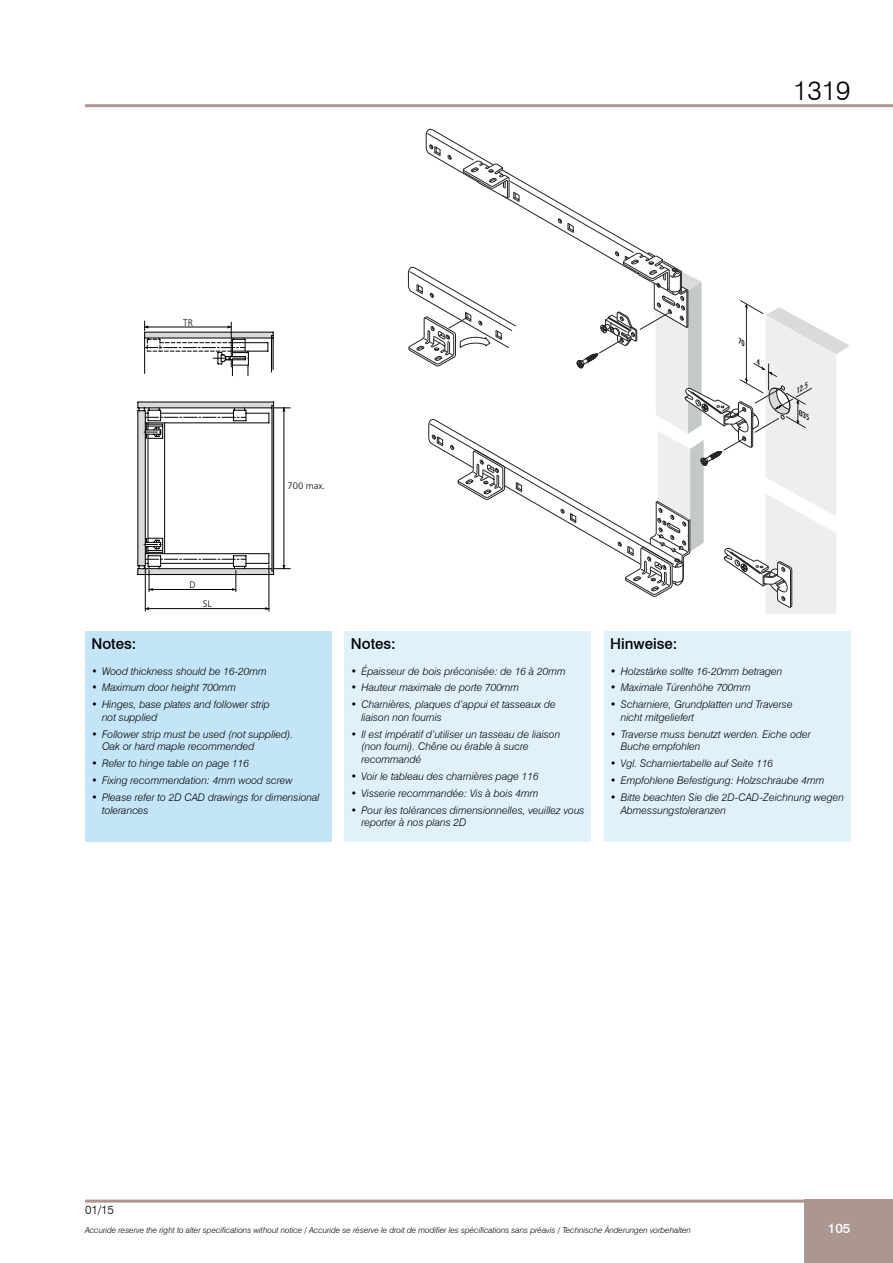
<style>
.page{position:relative;width:893px;height:1263px;background:#fff}
.page>*{position:absolute;margin:0;border:0;box-sizing:border-box;transform-origin:0 0}
.t1{font:300 27px "Swiss 721 BT";color:#000}
.t2{font:500 15px "Swiss 721 BT";color:#000}
.t3{font:500 13.5px "Swiss 721 BT";color:#fff}
.t4{font:300 12px "Swiss 721 BT";color:#000}
.t5{font:italic 300 10.5px/12.6px "Swiss 721 BT";color:#000}
.t6{font:9.45px "Humanist 777 BT Light B";color:#000}
.t7{font:italic 300 8.25px "Swiss 721 BT";color:#000}
.t8{font:italic 500 condensed 7.05px "Futura BT";color:#000;scale:1.33 1}
</style>
<div class="page">
<div style="left:804px;top:1199px;width:89px;height:64px;background:#ac9690"></div>
<hr style="left:85px;top:104px;width:808px;height:3px;background:#ac9690">
<hr style="left:85px;top:1199px;width:808px;height:3px;background:#ac9690">
<div style="left:145px;top:332px;width:128px;height:6px;background:#dadada"></div>
<div style="left:138px;top:411px;width:7px;height:155px;background:#dadada"></div>
<hr style="left:145px;top:332px;width:128px;height:1px;background:#000">
<hr style="left:145px;top:338px;width:128px;height:1px;background:#000">
<hr style="left:273px;top:332px;width:1px;height:37px;background:#000">
<hr style="left:232px;top:351px;width:36px;height:1px;background:#000">
<svg style="left:267px;top:335px;width:6px;height:37px"></svg>
<hr style="left:232px;top:342px;width:36px;height:1px;background:#000">
<svg style="left:144px;top:321px;width:105px;height:55px"></svg>
<hr style="left:145px;top:327px;width:86px;height:1px;background:#000">
<hr style="left:273px;top:402px;width:1px;height:172px;background:#000">
<hr style="left:272px;top:405px;width:1px;height:166px;background:#000">
<hr style="left:138px;top:411px;width:1px;height:155px;background:#000">
<hr style="left:148px;top:434px;width:1px;height:108px;background:#000">
<hr style="left:164px;top:423px;width:1px;height:131px;background:#000">
<hr style="left:145px;top:411px;width:1px;height:155px;background:#000">
<svg style="left:138px;top:402px;width:152px;height:37px"></svg>
<svg style="left:138px;top:537px;width:152px;height:55px"></svg>
<hr style="left:145px;top:567px;width:1px;height:44px;background:#000">
<hr style="left:269px;top:565px;width:1px;height:46px;background:#000">
<hr style="left:145px;top:608px;width:124px;height:1px;background:#000">
<hr style="left:149px;top:589px;width:87px;height:1px;background:#000">
<hr style="left:284px;top:408px;width:1px;height:161px;background:#000">
<div style="left:85px;top:631px;width:247px;height:211px;background:#c4e5f8"></div>
<div style="left:604px;top:631px;width:246px;height:211px;background:#e0f1fb"></div>
<div style="left:344px;top:631px;width:247px;height:211px;background:#e0f1fb"></div>
<svg style="left:408px;top:128px;width:442px;height:485px"></svg>
<h1 class="t1" style="left:793px;top:74px;width:59px">1319</h1>
<p class="t6" style="left:183px;top:317px;width:11px">TR</p>
<p class="t6" style="left:287px;top:481px;width:39px">700 max.</p>
<p class="t8" style="left:793px;top:388px;width:11px;rotate:-30deg">12.5</p>
<p class="t6" style="left:189px;top:580px;width:8px">D</p>
<p class="t6" style="left:203px;top:598px;width:10px">SL</p>
<h2 class="t2" style="left:91px;top:635px;width:46px">Notes:</h2>
<p class="t5" style="left:91px;top:664px;width:177px">• Wood thickness should be 16-20mm</p>
<p class="t5" style="left:91px;top:681px;width:146px">• Maximum door height 700mm</p>
<p class="t5" style="left:102px;top:698px;width:169px;text-indent:-11px">• Hinges, base plates and follower strip not supplied</p>
<p class="t5" style="left:102px;top:728px;width:193px;text-indent:-11px">• Follower strip must be used (not supplied).<br>Oak or hard maple recommended</p>
<p class="t5" style="left:91px;top:757px;width:159px">• Refer to hinge table on page 116</p>
<p class="t5" style="left:91px;top:774px;width:203px">• Fixing recommendation: 4mm wood screw</p>
<p class="t5" style="left:102px;top:791px;width:219px;text-indent:-11px">• Please refer to 2D CAD drawings for dimensional tolerances</p>
<h2 class="t2" style="left:351px;top:635px;width:46px">Notes:</h2>
<p class="t5" style="left:351px;top:664px;width:216px">• Épaisseur de bois préconisée: de 16 à 20mm</p>
<p class="t5" style="left:351px;top:681px;width:170px">• Hauteur maximale de porte 700mm</p>
<p class="t5" style="left:361px;top:698px;width:196px;text-indent:-11px">• Charnières, plaques d’appui et tasseaux de liaison non fournis</p>
<p class="t5" style="left:361px;top:728px;width:200px;text-indent:-11px">• Il est impératif d’utiliser un tasseau de liaison (non fourni). Chêne ou érable à sucre recommandé</p>
<p class="t5" style="left:351px;top:770px;width:189px">• Voir le tableau des charnières page 116</p>
<p class="t5" style="left:351px;top:786px;width:189px">• Visserie recommandée: Vis à bois 4mm</p>
<p class="t5" style="left:361px;top:803px;width:225px;text-indent:-11px">• Pour les tolérances dimensionnelles, veuillez vous reporter à nos plans 2D</p>
<h2 class="t2" style="left:610px;top:635px;width:69px">Hinweise:</h2>
<p class="t5" style="left:610px;top:664px;width:174px">• Holzstärke sollte 16-20mm betragen</p>
<p class="t5" style="left:610px;top:681px;width:142px">• Maximale Türenhöhe 700mm</p>
<p class="t5" style="left:621px;top:698px;width:173px;text-indent:-11px">• Scharniere, Grundplatten und Traverse nicht mitgeliefert</p>
<p class="t5" style="left:621px;top:728px;width:191px;text-indent:-11px">• Traverse muss benutzt werden. Eiche oder<br>Buche empfohlen</p>
<p class="t5" style="left:610px;top:757px;width:164px">• Vgl. Scharniertabelle auf Seite 116</p>
<p class="t5" style="left:610px;top:774px;width:216px">• Empfohlene Befestigung: Holzschraube 4mm</p>
<p class="t5" style="left:621px;top:791px;width:225px;text-indent:-11px">• Bitte beachten Sie die 2D-CAD-Zeichnung wegen<br>Abmessungstoleranzen</p>
<p class="t4" style="left:85px;top:1203px;width:30px">01/15</p>
<p class="t7" style="left:85px;top:1225px;width:607px">Accuride reserve the right to alter specifications without notice / Accuride se réserve le droit de modifier les spécifications sans préavis / Technische Änderungen vorbehalten</p>
<p class="t3" style="left:828px;top:1220px;width:24px">105</p>
</div>
